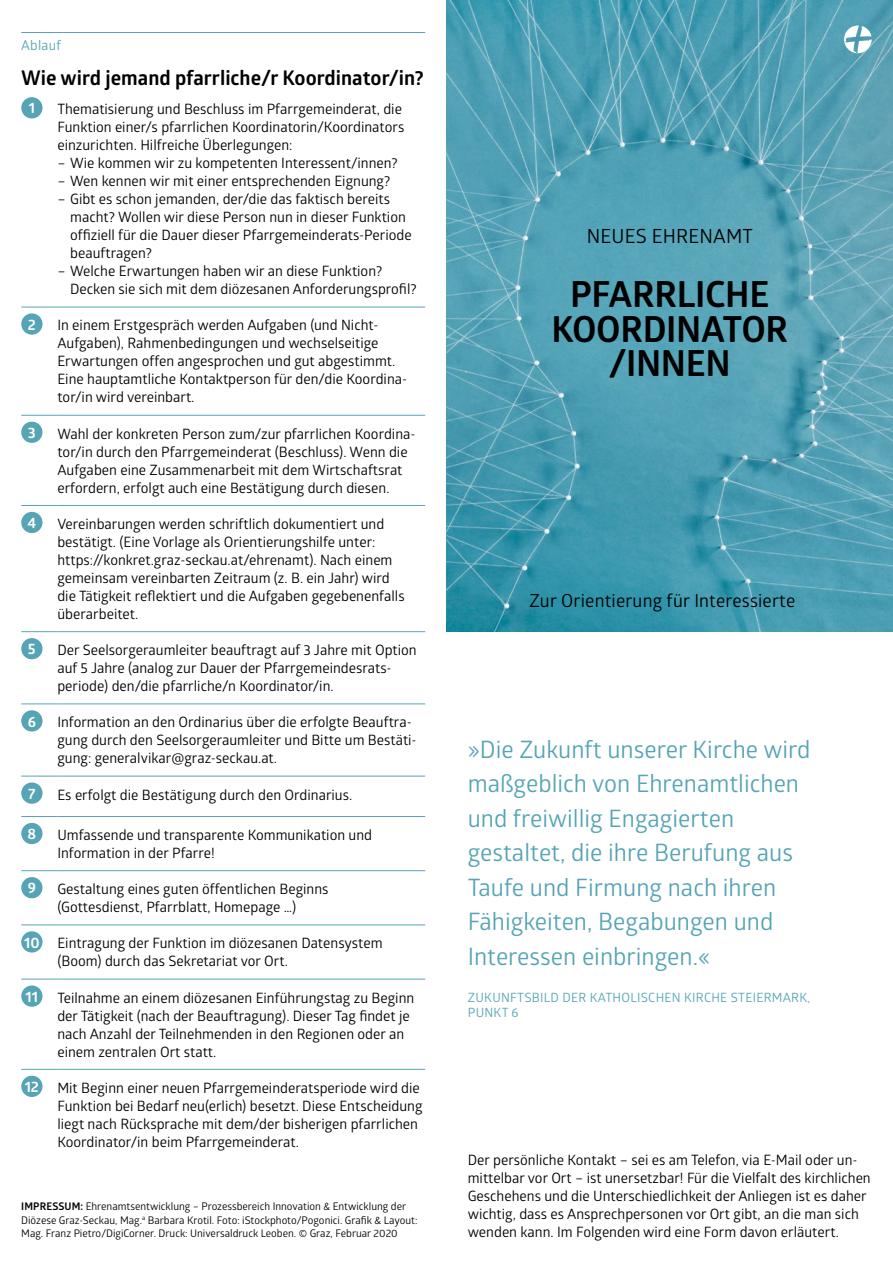
<style>
.page{position:relative;width:893px;height:1263px;background:#fff}
.page>*{position:absolute;margin:0;border:0;box-sizing:border-box;transform-origin:0 0}
.t1{font:700 36px/34.5px "Glober";letter-spacing:-.01em;color:#000;text-align:center}
.t2{font:24px/34.5px "Glober";color:#56a4b6}
.t3{font:700 20.25px "Glober";color:#000}
.t4{font:19.5px "Glober";letter-spacing:.01em;color:#000}
.t5{font:18px "Glober";letter-spacing:.01em;color:#000}
.t6{font:700 15px "Glober";color:#fff}
.t7{font:14.25px/18px "Glober";color:#000}
.t8{font:13.5px "Glober";letter-spacing:.02em;color:#56a4b6}
.t9{font:12.75px/15.3px "Glober";letter-spacing:.02em;color:#56a4b6}
.t10{font:10.5px/13.5px "Glober";color:#000}
.s1{font-weight:700;font-size:15px;color:#fff}
.s2{font-weight:700}
</style>
<div class="page">
<img style="left:446px;top:0;width:447px;height:632px">
<svg style="left:844px;top:26px;width:28px;height:27px"></svg>
<hr style="left:21px;top:32px;width:404px;height:1px;background:#56a4b6">
<hr style="left:21px;top:307px;width:36px;height:1px;background:#56a4b6">
<hr style="left:57px;top:307px;width:368px;height:1px;background:#56a4b6">
<hr style="left:21px;top:415px;width:36px;height:1px;background:#56a4b6">
<hr style="left:57px;top:415px;width:368px;height:1px;background:#56a4b6">
<hr style="left:21px;top:505px;width:36px;height:1px;background:#56a4b6">
<hr style="left:57px;top:505px;width:368px;height:1px;background:#56a4b6">
<hr style="left:21px;top:631px;width:36px;height:1px;background:#56a4b6">
<hr style="left:57px;top:631px;width:368px;height:1px;background:#56a4b6">
<hr style="left:21px;top:703px;width:36px;height:1px;background:#56a4b6">
<hr style="left:57px;top:703px;width:368px;height:1px;background:#56a4b6">
<hr style="left:21px;top:776px;width:36px;height:1px;background:#56a4b6">
<hr style="left:57px;top:776px;width:368px;height:1px;background:#56a4b6">
<hr style="left:21px;top:816px;width:36px;height:1px;background:#56a4b6">
<hr style="left:57px;top:816px;width:368px;height:1px;background:#56a4b6">
<hr style="left:21px;top:870px;width:36px;height:1px;background:#56a4b6">
<hr style="left:57px;top:870px;width:368px;height:1px;background:#56a4b6">
<hr style="left:21px;top:924px;width:36px;height:1px;background:#56a4b6">
<hr style="left:57px;top:924px;width:368px;height:1px;background:#56a4b6">
<hr style="left:21px;top:979px;width:36px;height:1px;background:#56a4b6">
<hr style="left:57px;top:979px;width:368px;height:1px;background:#56a4b6">
<hr style="left:21px;top:1069px;width:36px;height:1px;background:#56a4b6">
<hr style="left:57px;top:1069px;width:368px;height:1px;background:#56a4b6">
<div style="left:21px;top:97px;width:22px;height:21px;background:#56a4b6;border-radius:50%"></div>
<div style="left:21px;top:313px;width:22px;height:22px;background:#56a4b6;border-radius:50%"></div>
<div style="left:21px;top:422px;width:22px;height:21px;background:#56a4b6;border-radius:50%"></div>
<div style="left:21px;top:512px;width:22px;height:21px;background:#56a4b6;border-radius:50%"></div>
<div style="left:21px;top:638px;width:22px;height:21px;background:#56a4b6;border-radius:50%"></div>
<div style="left:21px;top:710px;width:22px;height:21px;background:#56a4b6;border-radius:50%"></div>
<div style="left:21px;top:782px;width:22px;height:22px;background:#56a4b6;border-radius:50%"></div>
<div style="left:21px;top:823px;width:22px;height:21px;background:#56a4b6;border-radius:50%"></div>
<div style="left:21px;top:877px;width:22px;height:21px;background:#56a4b6;border-radius:50%"></div>
<div style="left:21px;top:931px;width:22px;height:21px;background:#56a4b6;border-radius:50%"></div>
<div style="left:21px;top:985px;width:22px;height:22px;background:#56a4b6;border-radius:50%"></div>
<div style="left:21px;top:1076px;width:22px;height:21px;background:#56a4b6;border-radius:50%"></div>
<p class="t8" style="left:21px;top:36px;width:41px">Ablauf</p>
<h3 class="t3" style="left:21px;top:63px;width:404px">Wie wird jemand pfarrliche/r Koordinator/in?</h3>
<p class="t6" style="left:29px;top:98px;width:8px">1</p>
<p class="t7" style="left:57px;top:100px;width:348px">Thematisierung und Beschluss im Pfarrgemeinderat, die<br>Funktion einer/s pfarrlichen Koordinatorin/Koordinators einzurichten. Hilfreiche Überlegungen:</p>
<p class="t7" style="left:57px;top:154px;width:342px">– Wie kommen wir zu kompetenten Interessent/innen?</p>
<p class="t7" style="left:57px;top:172px;width:334px">– Wen kennen wir mit einer entsprechenden Eignung?</p>
<p class="t7" style="left:70px;top:190px;width:343px;text-indent:-13px">– Gibt es schon jemanden, der/die das faktisch bereits macht? Wollen wir diese Person nun in dieser Funktion offiziell für die Dauer dieser Pfarrgemeinderats-Periode beauftragen?</p>
<p class="t7" style="left:70px;top:262px;width:348px;text-indent:-13px">– Welche Erwartungen haben wir an diese Funktion?<br>Decken sie sich mit dem diözesanen Anforderungsprofil?</p>
<p class="t6" style="left:28px;top:314px;width:10px">2</p>
<p class="t7" style="left:57px;top:316px;width:351px">In einem Erstgespräch werden Aufgaben (und Nicht-Aufgaben), Rahmenbedingungen und wechselseitige Erwartungen offen angesprochen und gut abgestimmt.<br>Eine hauptamtliche Kontaktperson für den/die Koordina&shy;tor/in wird vereinbart.</p>
<p class="t6" style="left:28px;top:422px;width:9px">3</p>
<p class="t7" style="left:57px;top:424px;width:360px">Wahl der konkreten Person zum/zur pfarrlichen Koordina&shy;tor/in durch den Pfarrgemeinderat (Beschluss). Wenn die Aufgaben eine Zusammenarbeit mit dem Wirtschaftsrat erfordern, erfolgt auch eine Bestätigung durch diesen.</p>
<p class="t6" style="left:28px;top:512px;width:10px">4</p>
<p class="t7" style="left:57px;top:514px;width:349px">Vereinbarungen werden schriftlich dokumentiert und bestätigt. (Eine Vorlage als Orientierungshilfe unter: https://konkret.graz-seckau.at/ehrenamt). Nach einem gemeinsam vereinbarten Zeitraum (z. B. ein Jahr) wird die Tätigkeit reflektiert und die Aufgaben gegebenenfalls überarbeitet.</p>
<p class="t6" style="left:28px;top:638px;width:9px">5</p>
<p class="t7" style="left:57px;top:640px;width:361px">Der Seelsorgeraumleiter beauftragt auf 3 Jahre mit Option auf 5 Jahre (analog zur Dauer der Pfarrgemeindesrats&shy;periode) den/die pfarrliche/n Koordinator/in.</p>
<p class="t6" style="left:28px;top:711px;width:10px">6</p>
<p class="t7" style="left:57px;top:713px;width:361px">Information an den Ordinarius über die erfolgte Beauftra&shy;gung durch den Seelsorgeraumleiter und Bitte um Bestäti&shy;gung: generalvikar@graz-seckau.at.</p>
<p class="t6" style="left:28px;top:783px;width:9px">7</p>
<p class="t7" style="left:57px;top:785px;width:296px">Es erfolgt die Bestätigung durch den Ordinarius.</p>
<p class="t6" style="left:28px;top:823px;width:10px">8</p>
<p class="t7" style="left:57px;top:825px;width:316px">Umfassende und transparente Kommunikation und<br>Information in der Pfarre!</p>
<p class="t6" style="left:28px;top:877px;width:10px">9</p>
<p class="t7" style="left:57px;top:879px;width:273px">Gestaltung eines guten öffentlichen Beginns (Gottesdienst, Pfarrblatt, Homepage …)</p>
<p class="t7" style="left:57px;top:934px;width:327px;text-indent:-33px"><span class="s1">10</span> Eintragung der Funktion im diözesanen Datensystem (Boom) durch das Sekretariat vor Ort.</p>
<p class="t6" style="left:26px;top:986px;width:14px">11</p>
<p class="t7" style="left:57px;top:988px;width:358px">Teilnahme an einem diözesanen Einführungstag zu Beginn der Tätigkeit (nach der Beauftragung). Dieser Tag findet je nach Anzahl der Teilnehmenden in den Regionen oder an einem zentralen Ort statt.</p>
<p class="t7" style="left:57px;top:1078px;width:367px;text-indent:-33px"><span class="s1">12</span> Mit Beginn einer neuen Pfarrgemeinderatsperiode wird die Funktion bei Bedarf neu(erlich) besetzt. Diese Entscheidung liegt nach Rücksprache mit dem/der bisherigen pfarrlichen Koordinator/in beim Pfarrgemeinderat.</p>
<p class="t10" style="left:21px;top:1199px;width:398px"><span class="s2">IMPRESSUM:</span> Ehrenamtsentwicklung – Prozessbereich Innovation &amp; Entwicklung der<br>Diözese Graz-Seckau, Mag.<sup>a</sup> Barbara Krotil. Foto: iStockphoto/Pogonici. Grafik &amp; Layout:<br>Mag. Franz Pietro/DigiCorner. Druck: Universaldruck Leoben. © Graz, Februar 2020</p>
<h3 class="t4" style="left:587px;top:223px;width:168px">NEUES EHRENAMT</h3>
<h1 class="t1" style="left:551px;top:277px;width:238px">PFARRLICHE<br>KOORDINATOR /INNEN</h1>
<p class="t5" style="left:529px;top:588px;width:267px">Zur Orientierung für Interessierte</p>
<h2 class="t2" style="left:468px;top:731px;width:344px">»Die Zukunft unserer Kirche wird maßgeblich von Ehrenamtlichen und freiwillig Engagierten gestaltet, die ihre Berufung aus<br>Taufe und Firmung nach ihren<br>Fähigkeiten, Begabungen und<br>Interessen einbringen.«</h2>
<p class="t9" style="left:468px;top:989px;width:344px">ZUKUNFTSBILD DER KATHOLISCHEN KIRCHE STEIERMARK,<br>PUNKT 6</p>
<p class="t7" style="left:468px;top:1151px;width:404px">Der persönliche Kontakt – sei es am Telefon, via E-Mail oder un&shy;mittelbar vor Ort – ist unersetzbar! Für die Vielfalt des kirchlichen Geschehens und die Unterschiedlichkeit der Anliegen ist es daher wichtig, dass es Ansprechpersonen vor Ort gibt, an die man sich wenden kann. Im Folgenden wird eine Form davon erläutert.</p>
</div>
